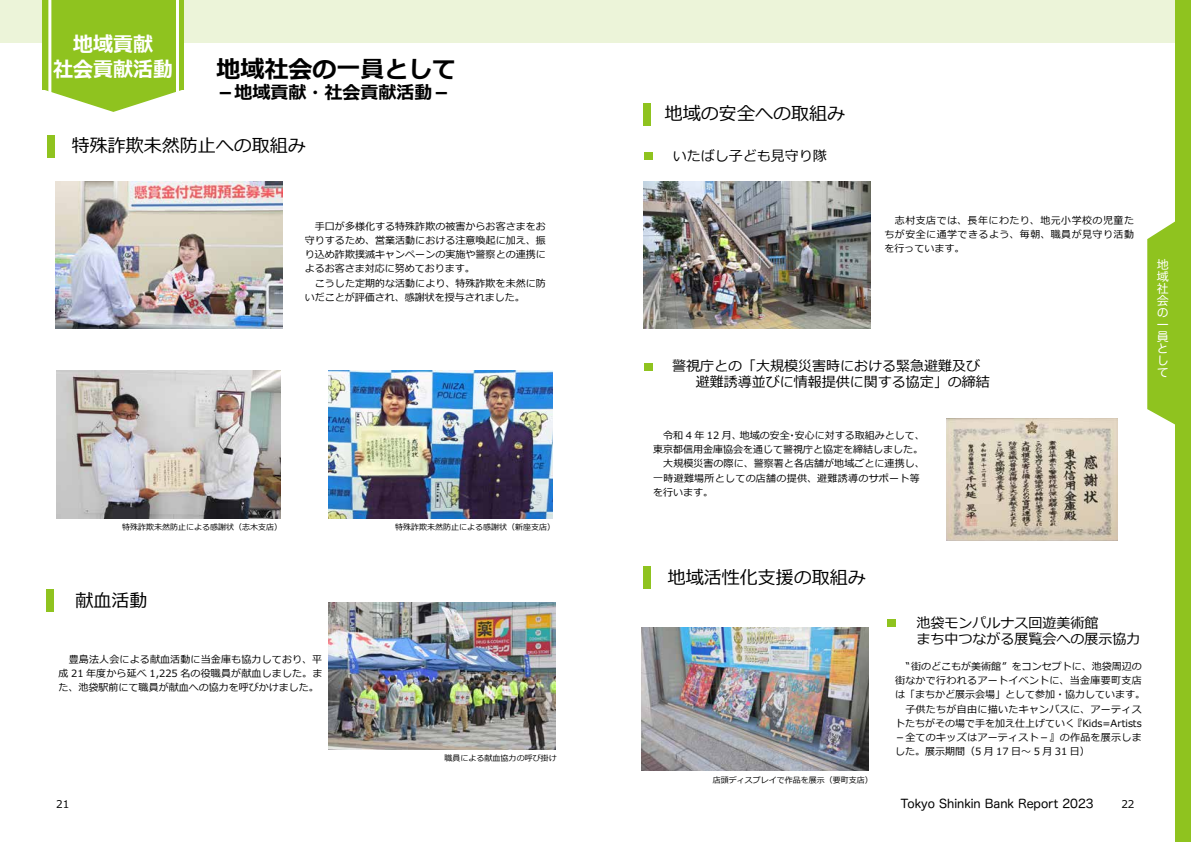
<style>
.page{position:relative;width:1191px;height:842px;background:#fff}
.page>*{position:absolute;margin:0;border:0;box-sizing:border-box;transform-origin:0 0}
.t1{font:700 24px "Meiryo";color:#000}
.t2{font:700 21px/24.8px "Meiryo";color:#fff;text-align:center;scale:.95 1}
.t3{font:18px "Meiryo";color:#000}
.t4{font:700 18px "Meiryo";color:#000}
.t5{font:14px/15.6px "Meiryo";color:#000}
.t6{font:12px "Hira Maru Pro N W4";color:#000}
.t7{font:12px/12px "Hira Maru Pro N W4";color:#fff}
.t8{font:10.6px "Meiryo";color:#000}
.t9{font:10px/14.2px "Meiryo";letter-spacing:.005em;color:#000}
.t10{font:8px "Meiryo";color:#000}
</style>
<div class="page">
<div style="left:47px;top:135px;width:7px;height:23px;background:#8fc31f"></div>
<img style="left:56px;top:181px;width:226px;height:148px">
<img style="left:56px;top:371px;width:224px;height:147px">
<div style="left:46px;top:589px;width:7px;height:22px;background:#8fc31f"></div>
<img style="left:329px;top:602px;width:226px;height:147px">
<div style="left:0;top:0;width:1191px;height:43px;background:#ecf4d9"></div>
<div style="left:1175px;top:0;width:16px;height:842px;background:#8fc31f"></div>
<svg style="left:1147px;top:221px;width:28px;height:204px;background:#99c834"></svg>
<div style="left:643px;top:103px;width:7px;height:23px;background:#8fc31f"></div>
<div style="left:644px;top:152px;width:8px;height:8px;background:#8fc31f"></div>
<div style="left:644px;top:363px;width:8px;height:8px;background:#8fc31f"></div>
<div style="left:887px;top:619px;width:8px;height:8px;background:#8fc31f"></div>
<div style="left:643px;top:566px;width:7px;height:22px;background:#8fc31f"></div>
<img style="left:946px;top:419px;width:171px;height:122px">
<img style="left:641px;top:627px;width:227px;height:143px">
<svg style="left:42px;top:0;width:142px;height:112px;background:#9ecb3d"></svg>
<img style="left:643px;top:181px;width:227px;height:148px">
<img style="left:329px;top:371px;width:224px;height:147px">
<h2 class="t2" style="left:53px;top:34px;width:128px">地域貢献<br>社会貢献活動</h2>
<h1 class="t1" style="left:216px;top:53px;width:241px">地域社会の一員として</h1>
<h3 class="t4" style="left:216px;top:80px;width:235px">－地域貢献・社会貢献活動－</h3>
<h3 class="t3" style="left:72px;top:133px;width:235px">特殊詐欺未然防止への取組み</h3>
<h3 class="t3" style="left:665px;top:101px;width:181px">地域の安全への取組み</h3>
<h3 class="t5" style="left:673px;top:149px;width:155px">いたばし子ども見守り隊</h3>
<p class="t9" style="left:305px;top:220px;width:242px">　手口が多様化する特殊詐欺の被害からお客さまをお守りするため、営業活動における注意喚起に加え、振り込め詐欺撲滅キャンペーンの実施や警察との連携によるお客さま対応に努めております。<br>　こうした定期的な活動により、特殊詐欺を未然に防いだことが評価され、感謝状を授与されました。</p>
<p class="t9" style="left:884px;top:213px;width:251px;text-align:justify">　志村支店では、長年にわたり、地元小学校の児童たちが安全に通学できるよう、毎朝、職員が見守り活動を行っています。</p>
<h3 class="t5" style="left:672px;top:359px;width:319px">警視庁との「大規模災害時における緊急避難及び　 避難誘導並びに情報提供に関する協定」の締結</h3>
<p class="t7" style="left:1156px;top:258px;width:13px">地域社会の一員として</p>
<p class="t10" style="left:122px;top:522px;width:162px">特殊詐欺未然防止による感謝状（志木支店）</p>
<p class="t10" style="left:395px;top:522px;width:161px">特殊詐欺未然防止による感謝状（新座支店）</p>
<h3 class="t3" style="left:76px;top:588px;width:74px">献血活動</h3>
<p class="t9" style="left:59px;top:652px;width:265px;text-align:justify">　豊島法人会による献血活動に当金庫も協力しており、平成 21 年度から延べ 1,225 名の役職員が献血しました。また、池袋駅前にて職員が献血への協力を呼びかけました。</p>
<p class="t10" style="left:444px;top:753px;width:113px">職員による献血協力の呼び掛け</p>
<p class="t9" style="left:653px;top:429px;width:273px">　令和 4 年 12 月、地域の安全・安心に対する取組みとして、東京都信用金庫協会を通じて警視庁と協定を締結しました。　大規模災害の際に、警察署と各店舗が地域ごとに連携し、一時避難場所としての店舗の提供、避難誘導のサポート等を行います。</p>
<h3 class="t3" style="left:667px;top:565px;width:199px">地域活性化支援の取組み</h3>
<p class="t10" style="left:713px;top:774px;width:161px">店頭ディスプレイで作品を展示（要町支店）</p>
<h3 class="t5" style="left:902px;top:616px;width:239px">　池袋モンパルナス回遊美術館<br>　まち中つながる展覧会への展示協力</h3>
<p class="t9" style="left:895px;top:660px;width:251px">　‟街のどこもが美術館” をコンセプトに、池袋周辺の街なかで行われるアートイベントに、当金庫要町支店は「まちかど展示会場」として参加・協力しています。　子供たちが自由に描いたキャンバスに、アーティストたちがその場で手を加え仕上げていく『Kids=Artists－全てのキッズはアーティスト－』の作品を展示しました。展示期間（5 月 17 日～ 5 月 31 日）</p>
<p class="t8" style="left:56px;top:797px;width:15px">21</p>
<p class="t6" style="left:900px;top:793px;width:195px">Tokyo Shinkin Bank Report 2023</p>
<p class="t8" style="left:1121px;top:797px;width:15px">22</p>
</div>
